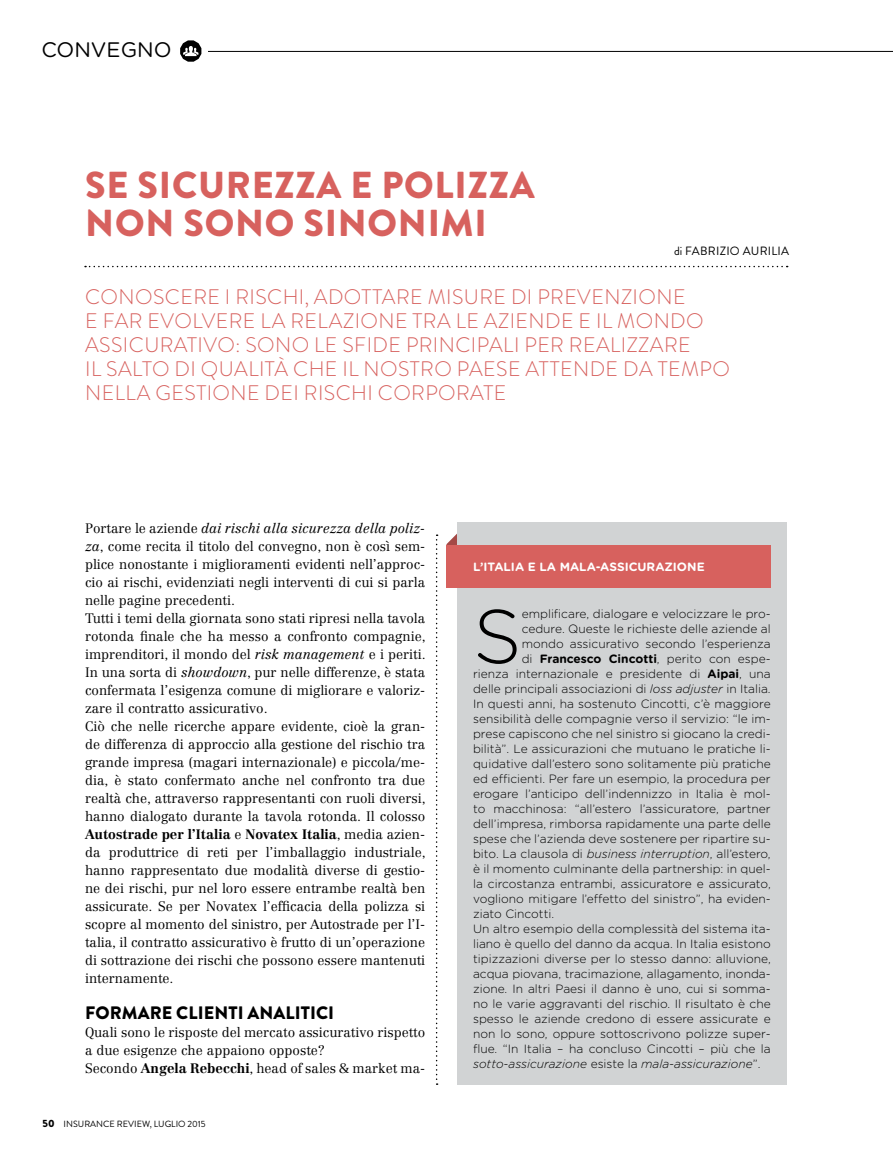
<style>
.page{position:relative;width:893px;height:1170px;background:#fff}
.page>*{position:absolute;margin:0;border:0;box-sizing:border-box;transform-origin:0 0}
.t1{font:300 75.9px "Gotham Rounded";color:#000}
.t2{font:900 37.5px/37.5px "Brandon Grotesque";letter-spacing:.02em;color:#d7615e}
.t3{font:300 21px/24px "Brandon Grotesque";letter-spacing:.02em;color:#d7615e}
.t4{font:21px "Gotham Rounded";color:#000}
.t5{font:900 18px "Brandon Grotesque";letter-spacing:.005em;color:#000}
.t6{font:300 13.5px/18px "Centennial LT Std";color:#000}
.t7{font:300 12px "Gotham Rounded";color:#000}
.t8{font:italic 300 12px "Gotham Rounded";color:#000}
.t9{font:700 12px "Gotham Rounded";color:#fff}
.t10{font:12px "Brandon Grotesque";letter-spacing:.02em;color:#000}
.t11{font:9px "Brandon Grotesque";color:#000}
.s1{font-style:italic}
.s2{font-weight:700}
.s3{font-weight:900;font-size:10.5px}
.s4{font-style:normal}
</style>
<div class="page">
<svg style="left:180px;top:40px;width:21px;height:22px"></svg>
<hr style="left:208px;top:51px;width:685px;height:1px;background:#000">
<svg style="left:436px;top:534px;width:2px;height:550px"></svg>
<svg style="left:85px;top:266px;width:703px;height:1px"></svg>
<svg style="left:446px;top:533px;width:11px;height:12px"></svg>
<div style="left:457px;top:522px;width:330px;height:562px;background:#d1d3d4"></div>
<div style="left:446px;top:545px;width:325px;height:42px;background:#d7615e"></div>
<h3 class="t4" style="left:41px;top:35px;width:132px">CONVEGNO</h3>
<h2 class="t2" style="left:85px;top:167px;width:451px">SE SICUREZZA E POLIZZA<br>NON SONO SINONIMI</h2>
<p class="t10" style="left:674px;top:243px;width:117px">di FABRIZIO AURILIA</p>
<p class="t3" style="left:85px;top:285px;width:646px">CONOSCERE I RISCHI, ADOTTARE MISURE DI PREVENZIONE<br>E FAR EVOLVERE LA RELAZIONE TRA LE AZIENDE E IL MONDO ASSICURATIVO: SONO LE SFIDE PRINCIPALI PER REALIZZARE<br>IL SALTO DI QUALITÀ CHE IL NOSTRO PAESE ATTENDE DA TEMPO NELLA GESTIONE DEI RISCHI CORPORATE</p>
<p class="t6" style="left:85px;top:519px;width:342px">Portare le aziende <span class="s1">dai rischi alla sicurezza della poliz&shy;za</span>, come recita il titolo del convegno, non è così sem&shy;plice nonostante i miglioramenti evidenti nell’approc&shy;cio ai rischi, evidenziati negli interventi di cui si parla nelle pagine precedenti.<br>Tutti i temi della giornata sono stati ripresi nella tavola rotonda finale che ha messo a confronto compagnie, imprenditori, il mondo del <span class="s1">risk management</span> e i periti.<br>In una sorta di <span class="s1">showdown</span>, pur nelle differenze, è stata confermata l’esigenza comune di migliorare e valoriz&shy;zare il contratto assicurativo.<br>Ciò che nelle ricerche appare evidente, cioè la gran&shy;de differenza di approccio alla gestione del rischio tra grande impresa (magari internazionale) e piccola/me&shy;dia, è stato confermato anche nel confronto tra due realtà che, attraverso rappresentanti con ruoli diversi, hanno dialogato durante la tavola rotonda. Il colosso <span class="s2">Autostrade per l’Italia</span> e <span class="s2">Novatex Italia</span>, media azien&shy;da produttrice di reti per l’imballaggio industriale, hanno rappresentato due modalità diverse di gestio&shy;ne dei rischi, pur nel loro essere entrambe realtà ben assicurate. Se per Novatex l’efficacia della polizza si scopre al momento del sinistro, per Autostrade per l’I&shy;talia, il contratto assicurativo è frutto di un’operazione di sottrazione dei rischi che possono essere mantenuti internamente.</p>
<h3 class="t5" style="left:85px;top:999px;width:251px">FORMARE CLIENTI ANALITICI</h3>
<p class="t6" style="left:85px;top:1023px;width:342px">Quali sono le risposte del mercato assicurativo rispetto a due esigenze che appaiono opposte?<br>Secondo <span class="s2">Angela Rebecchi</span>, head of sales &amp; market ma-</p>
<p class="t11" style="left:43px;top:1117px;width:165px"><span class="s3">50</span> INSURANCE REVIEW, LUGLIO 2015</p>
<p class="t9" style="left:473px;top:558px;width:233px">L’ITALIA E LA MALA-ASSICURAZIONE</p>
<h1 class="t1" style="left:473px;top:585px;width:50px">S</h1>
<p class="t7" style="left:522px;top:606px;width:251px">emplificare, dialogare e velocizzare le pro-</p>
<p class="t7" style="left:522px;top:621px;width:251px">cedure. Queste le richieste delle aziende al</p>
<p class="t7" style="left:522px;top:636px;width:251px">mondo assicurativo secondo l’esperienza</p>
<p class="t7" style="left:522px;top:651px;width:251px">di <span class="s2">Francesco Cincotti</span>, perito con espe-</p>
<p class="t7" style="left:473px;top:666px;width:299px">rienza internazionale e presidente di <span class="s2">Aipai</span>, una</p>
<p class="t7" style="left:473px;top:681px;width:299px">delle principali associazioni di <span class="s1">loss adjuster</span> in Italia.</p>
<p class="t7" style="left:473px;top:696px;width:299px">In questi anni, ha sostenuto Cincotti, c’è maggiore</p>
<p class="t7" style="left:473px;top:711px;width:299px">sensibilità delle compagnie verso il servizio: “le im-</p>
<p class="t7" style="left:473px;top:726px;width:299px">prese capiscono che nel sinistro si giocano la credi-</p>
<p class="t7" style="left:473px;top:741px;width:299px">bilità”. Le assicurazioni che mutuano le pratiche li-</p>
<p class="t7" style="left:473px;top:756px;width:299px">quidative dall’estero sono solitamente più pratiche</p>
<p class="t7" style="left:473px;top:771px;width:299px">ed efficienti. Per fare un esempio, la procedura per</p>
<p class="t7" style="left:473px;top:786px;width:299px">erogare l’anticipo dell’indennizzo in Italia è mol-</p>
<p class="t7" style="left:473px;top:801px;width:299px">to macchinosa: “all’estero l’assicuratore, partner</p>
<p class="t7" style="left:473px;top:816px;width:299px">dell’impresa, rimborsa rapidamente una parte delle</p>
<p class="t7" style="left:473px;top:831px;width:299px">spese che l’azienda deve sostenere per ripartire su-</p>
<p class="t7" style="left:473px;top:846px;width:299px">bito. La clausola di <span class="s1">business interruption</span>, all’estero,</p>
<p class="t7" style="left:473px;top:861px;width:299px">è il momento culminante della partnership: in quel-</p>
<p class="t7" style="left:473px;top:876px;width:299px">la circostanza entrambi, assicuratore e assicurato,</p>
<p class="t7" style="left:473px;top:891px;width:299px">vogliono mitigare l’effetto del sinistro”, ha eviden-</p>
<p class="t7" style="left:473px;top:906px;width:83px">ziato Cincotti.</p>
<p class="t7" style="left:473px;top:921px;width:299px">Un altro esempio della complessità del sistema ita-</p>
<p class="t7" style="left:473px;top:936px;width:299px">liano è quello del danno da acqua. In Italia esistono</p>
<p class="t7" style="left:473px;top:951px;width:299px">tipizzazioni diverse per lo stesso danno: alluvione,</p>
<p class="t7" style="left:473px;top:966px;width:299px">acqua piovana, tracimazione, allagamento, inonda-</p>
<p class="t7" style="left:473px;top:981px;width:299px">zione. In altri Paesi il danno è uno, cui si somma-</p>
<p class="t7" style="left:473px;top:996px;width:299px">no le varie aggravanti del rischio. Il risultato è che</p>
<p class="t7" style="left:473px;top:1011px;width:299px">spesso le aziende credono di essere assicurate e</p>
<p class="t7" style="left:473px;top:1026px;width:299px">non lo sono, oppure sottoscrivono polizze super-</p>
<p class="t7" style="left:473px;top:1041px;width:299px">flue. “In Italia – ha concluso Cincotti – più che la</p>
<p class="t8" style="left:473px;top:1056px;width:289px">sotto-assicurazione <span class="s4">esiste la</span> mala-assicurazione<span class="s4">”.</span></p>
</div>
